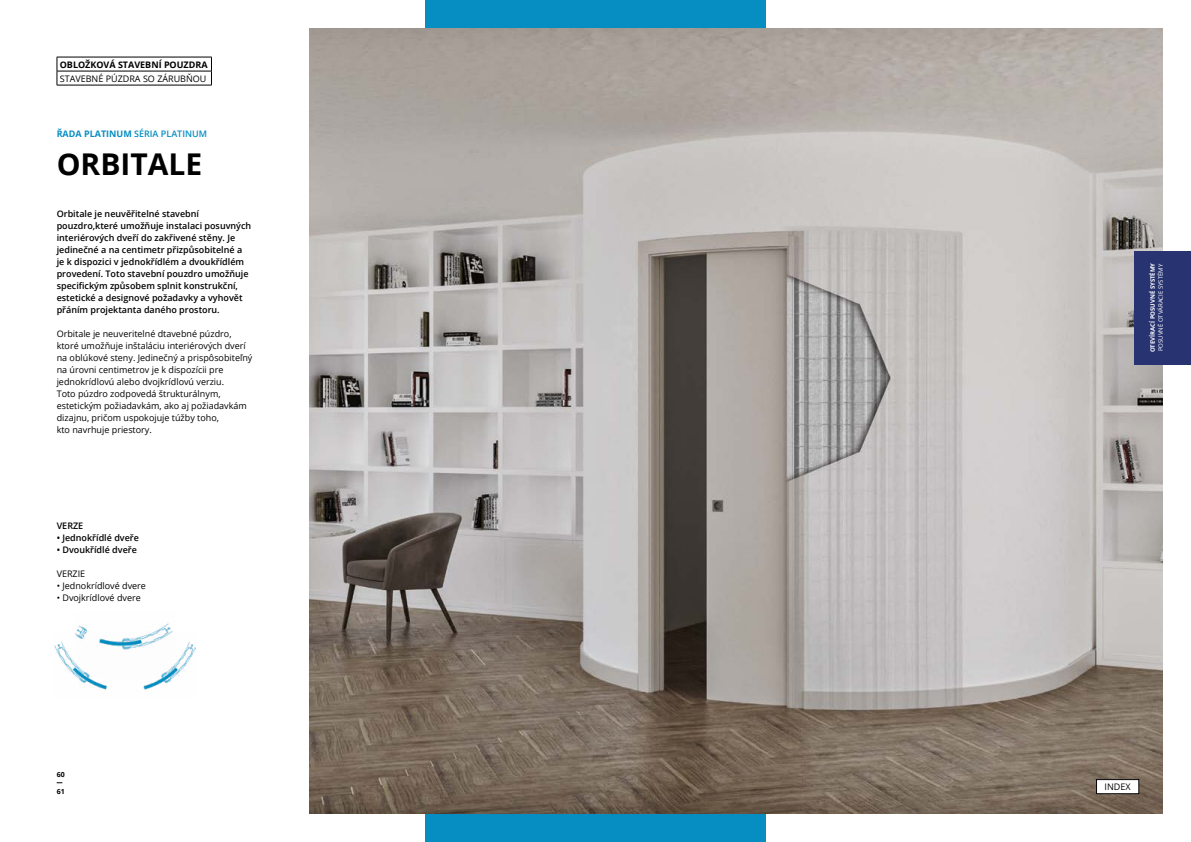
<style>
.page{position:relative;width:1191px;height:842px;background:#fff}
.page>*{position:absolute;margin:0;border:0;box-sizing:border-box;transform-origin:0 0}
.t1{font:700 30px "Open Sans";color:#000}
.t2{font:9px/12px "Open Sans";color:#000}
.t3{font:600 9px/12px "Open Sans";color:#000}
.t4{font:600 9px "Open Sans";color:#068ec2}
.t5{font:700 9px "Open Sans";color:#000}
.t6{font:700 7px "Open Sans";color:#000}
.t7{font:700 6px "Open Sans";color:#fff}
.t8{font:6px "Open Sans";color:#fff}
.s1{font-weight:700}
</style>
<div class="page">
<div style="left:425px;top:0;width:340px;height:842px;background:#068ec2"></div>
<img style="left:309px;top:28px;width:853px;height:786px">
<img style="left:76px;top:623px;width:95px;height:8px">
<img style="left:54px;top:631px;width:141px;height:59px">
<div style="left:1134px;top:251px;width:57px;height:113px;background:#283371"></div>
<hr style="left:57px;top:57px;width:155px;height:1px;background:#000">
<hr style="left:57px;top:71px;width:155px;height:1px;background:#000">
<svg style="left:57px;top:57px;width:1px;height:28px"></svg>
<svg style="left:211px;top:57px;width:1px;height:28px"></svg>
<hr style="left:57px;top:85px;width:155px;height:1px;background:#000">
<div style="left:1096px;top:779px;width:42px;height:15px;background:#fff"></div>
<div style="left:1096px;top:779px;width:43px;height:15px;border:1px solid #000"></div>
<p class="t5" style="left:60px;top:58px;width:149px">OBLOŽKOVÁ STAVEBNÍ POUZDRA</p>
<p class="t2" style="left:60px;top:72px;width:148px">STAVEBNÉ PÚZDRA SO ZÁRUBŇOU</p>
<p class="t4" style="left:57px;top:127px;width:152px"><span class="s1">ŘADA PLATINUM</span> SÉRIA PLATINUM</p>
<h1 class="t1" style="left:57px;top:143px;width:147px">ORBITALE</h1>
<p class="t3" style="left:57px;top:207px;width:196px">Orbitale je neuvěřitelné stavební pouzdro,které umožňuje instalaci posuvných interiérových dveří do zakřivené stěny. Je jedinečné a na centimetr přizpůsobitelné a je k dispozici v jednokřídlém a dvoukřídlém provedení. Toto stavební pouzdro umožňuje specifickým způsobem splnit konstrukční, estetické a designové požadavky a vyhovět přáním projektanta daného prostoru.</p>
<p class="t2" style="left:57px;top:327px;width:197px">Orbitale je neuveritelné dtavebné púzdro, ktoré umožňuje inštaláciu interiérových dverí na oblúkové steny. Jedinečný a prispôsobiteľný na úrovni centimetrov je k dispozícii pre jednokrídlovú alebo dvojkrídlovú verziu.<br>Toto púzdro zodpovedá štrukturálnym, estetickým požiadavkám, ako aj požiadavkám dizajnu, pričom uspokojuje túžby toho,<br>kto navrhuje priestory.</p>
<p class="t3" style="left:57px;top:520px;width:28px">VERZE</p>
<p class="t3" style="left:57px;top:532px;width:84px">• Jednokřídlé dveře</p>
<p class="t3" style="left:57px;top:544px;width:82px">• Dvoukřídlé dveře</p>
<p class="t2" style="left:57px;top:568px;width:30px">VERZIE</p>
<p class="t2" style="left:57px;top:580px;width:91px">• Jednokrídlové dvere</p>
<p class="t2" style="left:57px;top:592px;width:86px">• Dvojkrídlové dvere</p>
<p class="t6" style="left:57px;top:769px;width:9px">60</p>
<p class="t6" style="left:57px;top:786px;width:9px">61</p>
<p class="t7" style="left:1148px;top:352px;width:91px;rotate:-90deg">OTEVÍRACÍ POSUVNÉ SYSTÉMY</p>
<p class="t8" style="left:1156px;top:351px;width:89px;rotate:-90deg">POSUVNÉ OTVÁRACIE SYSTÉMY</p>
<p class="t2" style="left:1104px;top:780px;width:28px">INDEX</p>
</div>
